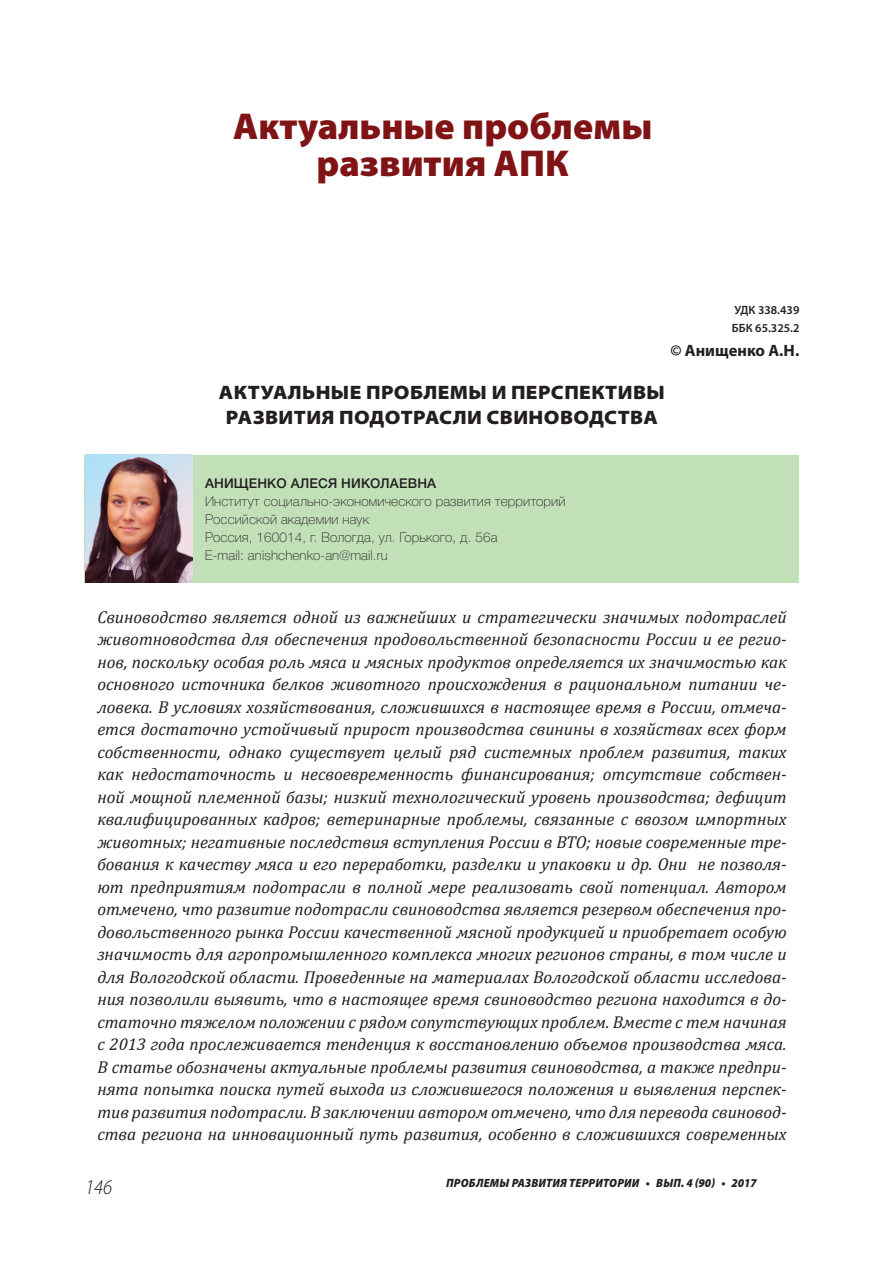
<style>
.page{position:relative;width:893px;height:1263px;background:#fff}
.page>*{position:absolute;margin:0;border:0;box-sizing:border-box;transform-origin:0 0}
.t1{font:900 37.5px/37.5px "Myriad Pro";color:#7f1315;text-align:center}
.t2{font:italic 300 semi-condensed 21px "Myriad Pro";color:#231f20}
.t3{font:900 semi-expanded 19.5px/25.5px "Myriad Pro";letter-spacing:.02em;color:#231f20;text-align:center}
.t4{font:italic 17.25px/22.5px "Cambria";color:#231f20;text-align:justify}
.t5{font:700 16.5px "Myriad Pro";color:#231f20}
.t6{font:100 13.5px/18px "Helvetica Neue Cyr";letter-spacing:.01em;color:#231f20}
.t7{font:500 13.5px "Helvetica Neue Cyr";letter-spacing:.01em;color:#231f20}
.t8{font:italic 900 semi-condensed 12px "Myriad Pro";letter-spacing:.02em;color:#231f20}
.t9{font:600 12px/18.6px "Myriad Pro";color:#231f20}
</style>
<div class="page">
<div style="left:85px;top:455px;width:714px;height:127px;background:#c1e0b8"></div>
<img style="left:85px;top:455px;width:107px;height:128px">
<h1 class="t1" style="left:233px;top:110px;width:421px">Актуальные проблемы развития АПК</h1>
<p class="t9" style="left:732px;top:301px;width:69px">УДК 338.439<br>ББК 65.325.2</p>
<p class="t5" style="left:670px;top:345px;width:131px">© Анищенко А.Н.</p>
<p class="t3" style="left:219px;top:381px;width:448px">АКТУАЛЬНЫЕ ПРОБЛЕМЫ И ПЕРСПЕКТИВЫ<br>РАЗВИТИЯ ПОДОТРАСЛИ СВИНОВОДСТВА</p>
<p class="t7" style="left:205px;top:478px;width:233px">АНИЩЕНКО АЛЕСЯ НИКОЛАЕВНА</p>
<p class="t6" style="left:205px;top:493px;width:362px">Институт социально-экономического развития территорий Российской академии наук<br>Россия, 160014, г. Вологда, ул. Горького, д. 56а<br>E-mail: anishchenko-an@mail.ru</p>
<p class="t4" style="left:97px;top:605px;width:691px">Свиноводство является одной из важнейших и стратегически значимых подотраслей животноводства для обеспечения продовольственной безопасности России и ее регио&shy;нов, поскольку особая роль мяса и мясных продуктов определяется их значимостью как основного источника белков животного происхождения в рациональном питании че&shy;ловека. В условиях хозяйствования, сложившихся в настоящее время в России, отмеча&shy;ется достаточно устойчивый прирост производства свинины в хозяйствах всех форм собственности, однако существует целый ряд системных проблем развития, таких как недостаточность и несвоевременность финансирования; отсутствие собствен&shy;ной мощной племенной базы; низкий технологический уровень производства; дефицит квалифицированных кадров; ветеринарные проблемы, связанные с ввозом импортных животных; негативные последствия вступления России в ВТО; новые современные тре&shy;бования к качеству мяса и его переработки, разделки и упаковки и др. Они не позволя&shy;ют предприятиям подотрасли в полной мере реализовать свой потенциал. Автором отмечено, что развитие подотрасли свиноводства является резервом обеспечения про&shy;довольственного рынка России качественной мясной продукцией и приобретает особую значимость для агропромышленного комплекса многих регионов страны, в том числе и для Вологодской области. Проведенные на материалах Вологодской области исследова&shy;ния позволили выявить, что в настоящее время свиноводство региона находится в до&shy;статочно тяжелом положении с рядом сопутствующих проблем. Вместе с тем начиная с 2013 года прослеживается тенденция к восстановлению объемов производства мяса.<br>В статье обозначены актуальные проблемы развития свиноводства, а также предпри&shy;нята попытка поиска путей выхода из сложившегося положения и выявления перспек&shy;тив развития подотрасли. В заключении автором отмечено, что для перевода свиновод&shy;ства региона на инновационный путь развития, особенно в сложившихся современных</p>
<p class="t2" style="left:85px;top:1178px;width:29px">146</p>
<p class="t8" style="left:446px;top:1178px;width:312px">ПРОБЛЕМЫ РАЗВИТИЯ ТЕРРИТОРИИ • ВЫП. 4 (90) • 2017</p>
</div>
